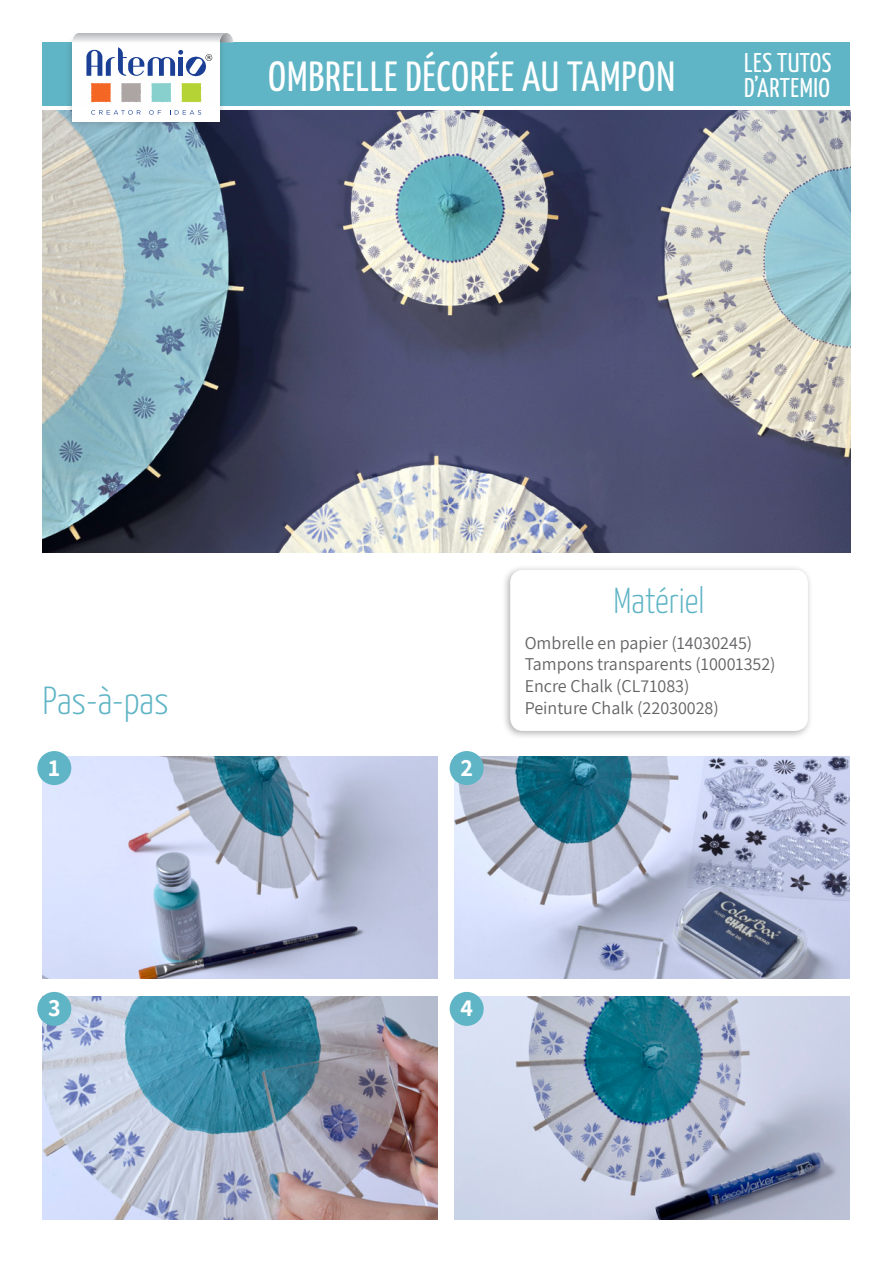
<style>
.page{position:relative;width:893px;height:1263px;background:#fff}
.page>*{position:absolute;margin:0;border:0;box-sizing:border-box;transform-origin:0 0}
.Titre_pas_a_pas{font:42px "Yanone Kaffeesatz";letter-spacing:.02em;color:#fff}
.Titre_Section{font:300 39px "Yanone Kaffeesatz";color:#5fb5c5}
.Titre_Section-2{font:300 36px "Yanone Kaffeesatz";color:#5fb5c5}
.Les_tutos_d_Artemio{font:27px "Yanone Kaffeesatz";letter-spacing:.02em;color:#fff}
.t1{font:700 24px "Assistant";color:#fff}
.t2{font:18px "Assistant";color:#636366}
</style>
<div class="page">
<img style="left:43px;top:111px;width:807px;height:441px">
<div style="left:43px;top:43px;width:807px;height:63px;background:#5fb5c5"></div>
<div style="left:66px;top:36px;width:160px;height:94px;background:#231f20;opacity:.25"></div>
<div style="left:72px;top:42px;width:148px;height:80px;background:#fff"></div>
<svg style="left:72px;top:33px;width:161px;height:82px"></svg>
<div style="left:501px;top:565px;width:312px;height:175px;background:#231f20;opacity:.35"></div>
<div style="left:510px;top:570px;width:298px;height:161px;background:#fff;border-radius:13px"></div>
<img style="left:42px;top:756px;width:395px;height:223px">
<img style="left:42px;top:997px;width:395px;height:223px">
<img style="left:455px;top:756px;width:395px;height:223px">
<img style="left:455px;top:997px;width:395px;height:223px">
<div style="left:37px;top:751px;width:34px;height:34px;background:#5fb5c5;border-radius:50%"></div>
<div style="left:37px;top:992px;width:34px;height:34px;background:#5fb5c5;border-radius:50%"></div>
<div style="left:450px;top:751px;width:34px;height:34px;background:#5fb5c5;border-radius:50%"></div>
<div style="left:450px;top:992px;width:34px;height:34px;background:#5fb5c5;border-radius:50%"></div>
<p class="Titre_pas_a_pas" style="left:268px;top:46px;width:408px">OMBRELLE DÉCORÉE AU TAMPON</p>
<p class="Les_tutos_d_Artemio" style="left:744px;top:43px;width:89px">LES TUTOS</p>
<p class="Les_tutos_d_Artemio" style="left:744px;top:68px;width:87px">D’ARTEMIO</p>
<p class="Titre_Section" style="left:43px;top:672px;width:128px">Pas-à-pas</p>
<p class="t1" style="left:49px;top:751px;width:13px">1</p>
<p class="t1" style="left:48px;top:992px;width:14px">3</p>
<p class="t1" style="left:460px;top:751px;width:14px">2</p>
<p class="Titre_Section-2" style="left:613px;top:575px;width:93px">Matériel</p>
<p class="t2" style="left:525px;top:630px;width:229px">Ombrelle en papier (14030245)</p>
<p class="t2" style="left:525px;top:652px;width:252px">Tampons transparents (10001352)</p>
<p class="t2" style="left:525px;top:674px;width:166px">Encre Chalk (CL71083)</p>
<p class="t2" style="left:525px;top:695px;width:196px">Peinture Chalk (22030028)</p>
<p class="t1" style="left:460px;top:992px;width:14px">4</p>
</div>
